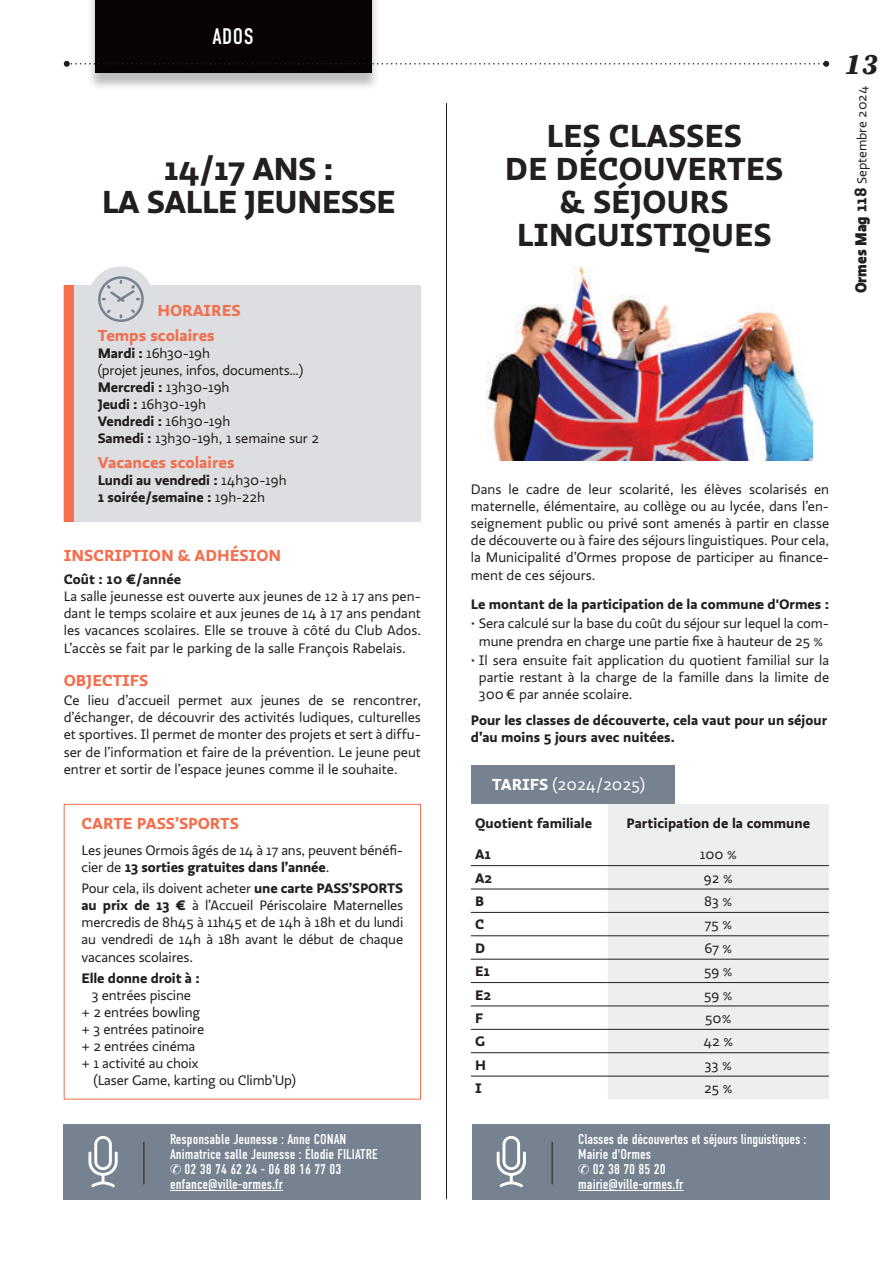
<style>
.page{position:relative;width:893px;height:1263px;background:#fff}
.page>*{position:absolute;margin:0;border:0;box-sizing:border-box;transform-origin:0 0}
.t1{font:700 33px/33px "Ratio";color:#231f20;text-align:center}
.t2{font:700 33px/33px "Ratio";letter-spacing:-.02em;color:#231f20;text-align:center}
.t3{font:italic 30px "Source Serif Variable";color:#231f20}
.t4{font:22.5px "DIN Condensed";color:#fff}
.t5{font:700 16.5px/25px "Ratio";color:#f36f4e}
.t6{font:16.5px "Ratio";color:#fff}
.t7{font:14.25px/17.1px "Ratio";letter-spacing:-.01em;color:#231f20;text-align:justify}
.t8{font:700 14.25px/17.1px "Ratio";color:#231f20}
.t9{font:14.25px "DIN Condensed";color:#fff}
.t10{font:13.5px "Ratio";color:#231f20}
.s1{font-weight:700}
.s2{font-weight:400}
.s3{font-family:"Ratio Display";font-weight:800;font-size:16.5px}
.s4{font-weight:700;font-size:16.5px}
</style>
<div class="page">
<div style="left:64px;top:804px;width:357px;height:295px;border:1px solid #f36f4e"></div>
<div style="left:64px;top:1124px;width:357px;height:75px;background:#778290"></div>
<hr style="left:170px;top:1190px;width:113px;height:1px;background:#fff">
<div style="left:472px;top:1124px;width:357px;height:75px;background:#778290"></div>
<hr style="left:578px;top:1190px;width:105px;height:1px;background:#fff">
<div style="left:64px;top:285px;width:357px;height:237px;background:#dcdee2"></div>
<div style="left:64px;top:285px;width:9px;height:237px;background:#f36f4e"></div>
<div style="left:88px;top:266px;width:66px;height:66px;background:#dcdee2;border-radius:50%"></div>
<svg style="left:98px;top:276px;width:46px;height:46px"></svg>
<div style="left:87px;top:0;width:292px;height:91px;background:#231f20;opacity:.3"></div>
<div style="left:95px;top:0;width:276px;height:72px;background:#080302"></div>
<svg style="left:64px;top:61px;width:765px;height:6px"></svg>
<img style="left:487px;top:266px;width:325px;height:194px">
<div style="left:471px;top:766px;width:204px;height:38px;background:#778290"></div>
<div style="left:608px;top:804px;width:221px;height:295px;background:#eceeef"></div>
<hr style="left:471px;top:889px;width:137px;height:1px;background:#231f20">
<hr style="left:608px;top:889px;width:221px;height:1px;background:#231f20">
<hr style="left:471px;top:912px;width:137px;height:1px;background:#231f20">
<hr style="left:608px;top:912px;width:221px;height:1px;background:#231f20">
<hr style="left:471px;top:935px;width:137px;height:1px;background:#231f20">
<hr style="left:608px;top:935px;width:221px;height:1px;background:#231f20">
<hr style="left:471px;top:959px;width:137px;height:1px;background:#231f20">
<hr style="left:608px;top:959px;width:221px;height:1px;background:#231f20">
<hr style="left:471px;top:982px;width:137px;height:1px;background:#231f20">
<hr style="left:608px;top:982px;width:221px;height:1px;background:#231f20">
<hr style="left:471px;top:1006px;width:137px;height:1px;background:#231f20">
<hr style="left:608px;top:1006px;width:221px;height:1px;background:#231f20">
<hr style="left:471px;top:1029px;width:137px;height:1px;background:#231f20">
<hr style="left:608px;top:1029px;width:221px;height:1px;background:#231f20">
<hr style="left:471px;top:1052px;width:137px;height:1px;background:#231f20">
<hr style="left:608px;top:1052px;width:221px;height:1px;background:#231f20">
<hr style="left:471px;top:1076px;width:137px;height:1px;background:#231f20">
<hr style="left:608px;top:1076px;width:221px;height:1px;background:#231f20">
<hr style="left:471px;top:865px;width:137px;height:1px;background:#231f20">
<hr style="left:608px;top:865px;width:221px;height:1px;background:#231f20">
<svg style="left:88px;top:1136px;width:30px;height:51px"></svg>
<svg style="left:497px;top:1136px;width:29px;height:51px"></svg>
<hr style="left:144px;top:1142px;width:1px;height:42px;background:#231f20">
<hr style="left:552px;top:1142px;width:1px;height:42px;background:#231f20">
<hr style="left:446px;top:103px;width:1px;height:1096px;background:#231f20">
<h3 class="t4" style="left:212px;top:24px;width:43px">ADOS</h3>
<h1 class="t2" style="left:102px;top:151px;width:295px">14/17 ANS :<br>LA SALLE JEUNESSE</h1>
<p class="t5" style="left:98px;top:297px;width:144px;text-indent:60px">HORAIRES<br>Temps scolaires</p>
<p class="t7" style="left:98px;top:345px;width:223px;text-align:left"><span class="s1">Mardi :</span> 16h30-19h<br>(projet jeunes, infos, documents…)<br><span class="s1">Mercredi :</span> 13h30-19h<br><span class="s1">Jeudi :</span> 16h30-19h<br><span class="s1">Vendredi :</span> 16h30-19h<br><span class="s1">Samedi :</span> 13h30-19h, 1 semaine sur 2</p>
<p class="t5" style="left:98px;top:450px;width:138px">Vacances scolaires</p>
<p class="t8" style="left:98px;top:472px;width:190px">Lundi au vendredi : <span class="s2">14h30-19h<br></span>1 soirée/semaine : <span class="s2">19h-22h</span></p>
<p class="t5" style="left:64px;top:542px;width:219px">INSCRIPTION &amp; ADHÉSION</p>
<p class="t8" style="left:64px;top:570px;width:119px">Coût : 10 €/année</p>
<p class="t7" style="left:64px;top:588px;width:359px">La salle jeunesse est ouverte aux jeunes de 12 à 17 ans pen&shy;dant le temps scolaire et aux jeunes de 14 à 17 ans pendant les vacances scolaires. Elle se trouve à côté du Club Ados.<br>L’accès se fait par le parking de la salle François Rabelais.</p>
<p class="t5" style="left:64px;top:668px;width:86px">OBJECTIFS</p>
<p class="t7" style="left:64px;top:692px;width:359px">Ce lieu d’accueil permet aux jeunes de se rencontrer, d’échanger, de découvrir des activités ludiques, culturelles et sportives. Il permet de monter des projets et sert à diffu&shy;ser de l’information et faire de la prévention. Le jeune peut entrer et sortir de l’espace jeunes comme il le souhaite.</p>
<p class="t5" style="left:82px;top:811px;width:159px">CARTE PASS’SPORTS</p>
<p class="t7" style="left:82px;top:841px;width:323px">Les jeunes Ormois âgés de 14 à 17 ans, peuvent bénéfi&shy;cier de <span class="s1">13 sorties gratuites dans l’année</span>.</p>
<p class="t7" style="left:82px;top:880px;width:323px">Pour cela, ils doivent acheter <span class="s1">une carte PASS’SPORTS au prix de 13 €</span> à l’Accueil Périscolaire Maternelles mercredis de 8h45 à 11h45 et de 14h à 18h et du lundi au vendredi de 14h à 18h avant le début de chaque vacances scolaires.</p>
<p class="t8" style="left:82px;top:969px;width:120px">Elle donne droit à :</p>
<p class="t7" style="left:92px;top:987px;width:101px">3 entrées piscine</p>
<p class="t7" style="left:82px;top:1004px;width:120px">+ 2 entrées bowling</p>
<p class="t7" style="left:82px;top:1021px;width:124px">+ 3 entrées patinoire</p>
<p class="t7" style="left:82px;top:1038px;width:115px">+ 2 entrées cinéma</p>
<p class="t7" style="left:82px;top:1055px;width:119px">+ 1 activité au choix</p>
<p class="t7" style="left:93px;top:1072px;width:204px">(Laser Game, karting ou Climb’Up)</p>
<p class="t9" style="left:170px;top:1131px;width:178px">Responsable Jeunesse : Anne CONAN</p>
<p class="t9" style="left:170px;top:1146px;width:209px">Animatrice salle Jeunesse : Élodie FILIATRE</p>
<p class="t9" style="left:185px;top:1161px;width:158px">02 38 74 62 24 - 06 88 16 77 03</p>
<p class="t9" style="left:170px;top:1176px;width:114px">enfance@ville-ormes.fr</p>
<h1 class="t1" style="left:505px;top:118px;width:280px">LES CLASSES<br>DE DÉCOUVERTES &amp; SÉJOURS<br>LINGUISTIQUES</h1>
<h2 class="t3" style="left:844px;top:44px;width:35px">13</h2>
<p class="t10" style="left:854px;top:293px;width:209px;rotate:-90deg"><span class="s3">Ormes Mag</span> <span class="s4">118</span> Septembre 2024</p>
<p class="t7" style="left:471px;top:481px;width:360px">Dans le cadre de leur scolarité, les élèves scolarisés en maternelle, élémentaire, au collège ou au lycée, dans l’en&shy;seignement public ou privé sont amenés à partir en classe de découverte ou à faire des séjours linguistiques. Pour cela, la Municipalité d’Ormes propose de participer au finance&shy;ment de ces séjours.</p>
<p class="t8" style="left:471px;top:596px;width:360px">Le montant de la participation de la commune d'Ormes :</p>
<p class="t7" style="left:471px;top:615px;width:360px;text-align:center">• Sera calculé sur la base du coût du séjour sur lequel la com&shy;mune prendra en charge une partie fixe à hauteur de 25 %</p>
<p class="t7" style="left:479px;top:652px;width:352px;text-indent:-8px">• Il sera ensuite fait application du quotient familial sur la partie restant à la charge de la famille dans la limite de 300€ par année scolaire.</p>
<p class="t8" style="left:471px;top:711px;width:358px">Pour les classes de découverte, cela vaut pour un séjour d’au moins 5 jours avec nuitées.</p>
<p class="t6" style="left:492px;top:775px;width:155px"><span class="s1">TARIFS</span> (2024/2025)</p>
<p class="t8" style="left:475px;top:815px;width:119px">Quotient familiale</p>
<p class="t8" style="left:627px;top:815px;width:185px">Participation de la commune</p>
<p class="t8" style="left:475px;top:845px;width:17px">A1</p>
<p class="t7" style="left:700px;top:846px;width:39px">100 %</p>
<p class="t8" style="left:475px;top:869px;width:19px">A2</p>
<p class="t7" style="left:704px;top:869px;width:30px">92 %</p>
<p class="t8" style="left:475px;top:892px;width:10px">B</p>
<p class="t7" style="left:704px;top:893px;width:30px">83 %</p>
<p class="t8" style="left:475px;top:916px;width:11px">C</p>
<p class="t7" style="left:704px;top:916px;width:29px">75 %</p>
<p class="t8" style="left:475px;top:939px;width:12px">D</p>
<p class="t7" style="left:704px;top:940px;width:30px">67 %</p>
<p class="t8" style="left:475px;top:962px;width:16px">E1</p>
<p class="t7" style="left:704px;top:963px;width:30px">59 %</p>
<p class="t8" style="left:475px;top:986px;width:18px">E2</p>
<p class="t7" style="left:704px;top:986px;width:30px">59 %</p>
<p class="t8" style="left:475px;top:1009px;width:10px">F</p>
<p class="t7" style="left:705px;top:1010px;width:28px">50%</p>
<p class="t8" style="left:475px;top:1033px;width:11px">G</p>
<p class="t7" style="left:703px;top:1033px;width:31px">42 %</p>
<p class="t8" style="left:475px;top:1056px;width:12px">H</p>
<p class="t7" style="left:705px;top:1056px;width:28px">33 %</p>
<p class="t8" style="left:475px;top:1079px;width:8px">I</p>
<p class="t7" style="left:704px;top:1080px;width:30px">25 %</p>
<p class="t9" style="left:578px;top:1131px;width:229px">Classes de découvertes et séjours linguistiques :</p>
<p class="t9" style="left:578px;top:1146px;width:74px">Mairie d'Ormes</p>
<p class="t9" style="left:593px;top:1161px;width:74px">02 38 70 85 20</p>
<p class="t9" style="left:578px;top:1176px;width:107px">mairie@ville-ormes.fr</p>
</div>
